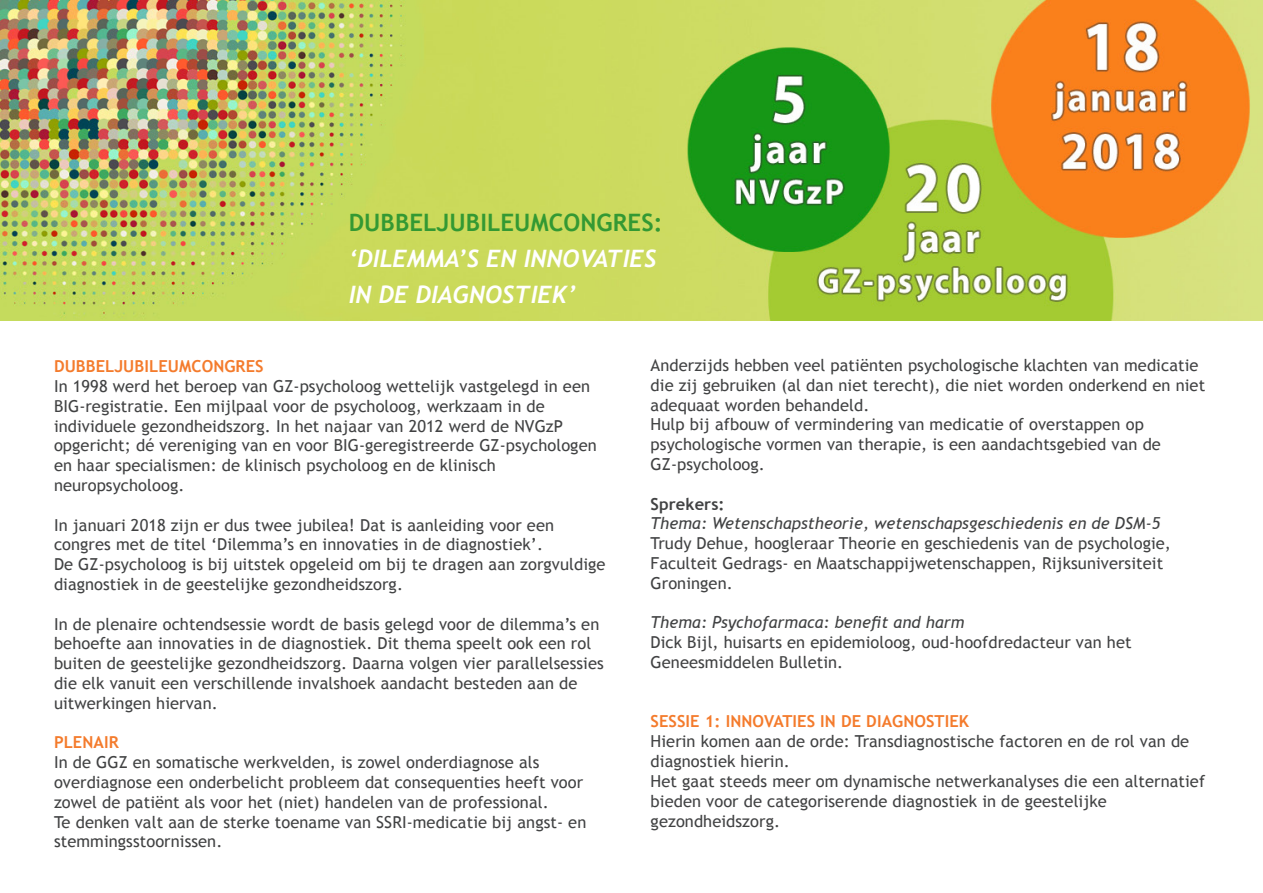
<style>
.page{position:relative;width:1263px;height:893px;background:#fff}
.page>*{position:absolute;margin:0;border:0;box-sizing:border-box;transform-origin:0 0}
.t1{font:italic 700 24px "Trebuchet";letter-spacing:.005em;color:#fff}
.t2{font:700 24px "Trebuchet MS";letter-spacing:.005em;color:#393}
.t3{font:16.5px/19.8px "Trebuchet MS";letter-spacing:.005em;color:#414243}
.t4{font:italic 16.5px "Trebuchet MS";letter-spacing:.005em;color:#414243}
.t5{font:700 16.5px "Trebuchet MS";letter-spacing:.005em;color:#f47b2c}
.t6{font:700 16.5px "Trebuchet MS";letter-spacing:.005em;color:#414243}
</style>
<div class="page">
<img style="left:0;top:0;width:1263px;height:321px">
<p class="t2" style="left:349px;top:207px;width:315px">DUBBELJUBILEUMCONGRES:</p>
<p class="t1" style="left:349px;top:244px;width:309px">‘DILEMMA’S EN INNOVATIES</p>
<p class="t1" style="left:349px;top:280px;width:229px">IN DE DIAGNOSTIEK’</p>
<p class="t5" style="left:54px;top:356px;width:211px">DUBBELJUBILEUMCONGRES</p>
<p class="t3" style="left:54px;top:376px;width:538px">In 1998 werd het beroep van GZ-psycholoog wettelijk vastgelegd in een</p>
<p class="t3" style="left:54px;top:396px;width:492px">BIG-registratie. Een mijlpaal voor de psycholoog, werkzaam in de</p>
<p class="t3" style="left:54px;top:416px;width:511px">individuele gezondheidszorg. In het najaar van 2012 werd de NVGzP</p>
<p class="t3" style="left:54px;top:436px;width:544px">opgericht; dé vereniging van en voor BIG-geregistreerde GZ-psychologen en haar specialismen: de klinisch psycholoog en de klinisch</p>
<p class="t3" style="left:54px;top:475px;width:132px">neuropsycholoog.</p>
<p class="t3" style="left:54px;top:515px;width:502px">In januari 2018 zijn er dus twee jubilea! Dat is aanleiding voor een</p>
<p class="t3" style="left:54px;top:535px;width:490px">congres met de titel ‘Dilemma’s en innovaties in de diagnostiek’.</p>
<p class="t3" style="left:54px;top:555px;width:553px">De GZ-psycholoog is bij uitstek opgeleid om bij te dragen aan zorgvuldige diagnostiek in de geestelijke gezondheidszorg.</p>
<p class="t3" style="left:54px;top:614px;width:551px">In de plenaire ochtendsessie wordt de basis gelegd voor de dilemma’s en behoefte aan innovaties in de diagnostiek. Dit thema speelt ook een rol buiten de geestelijke gezondheidszorg. Daarna volgen vier parallelsessies die elk vanuit een verschillende invalshoek aandacht besteden aan de uitwerkingen hiervan.</p>
<p class="t5" style="left:54px;top:732px;width:66px">PLENAIR</p>
<p class="t3" style="left:54px;top:753px;width:487px">In de GGZ en somatische werkvelden, is zowel onderdiagnose als</p>
<p class="t3" style="left:54px;top:772px;width:531px">overdiagnose een onderbelicht probleem dat consequenties heeft voor zowel de patiënt als voor het (niet) handelen van de professional.</p>
<p class="t3" style="left:54px;top:812px;width:534px">Te denken valt aan de sterke toename van SSRI-medicatie bij angst- en stemmingsstoornissen.</p>
<p class="t3" style="left:651px;top:356px;width:556px">Anderzijds hebben veel patiënten psychologische klachten van medicatie die zij gebruiken (al dan niet terecht), die niet worden onderkend en niet adequaat worden behandeld.</p>
<p class="t3" style="left:651px;top:415px;width:495px">Hulp bij afbouw of vermindering van medicatie of overstappen op</p>
<p class="t3" style="left:651px;top:435px;width:512px">psychologische vormen van therapie, is een aandachtsgebied van de<br>GZ-psycholoog.</p>
<p class="t6" style="left:651px;top:493px;width:75px">Sprekers:</p>
<p class="t4" style="left:651px;top:514px;width:511px">Thema: Wetenschapstheorie, wetenschapsgeschiedenis en de DSM-5</p>
<p class="t3" style="left:651px;top:534px;width:522px">Trudy Dehue, hoogleraar Theorie en geschiedenis van de psychologie,</p>
<p class="t3" style="left:651px;top:554px;width:514px">Faculteit Gedrags- en Maatschappijwetenschappen, Rijksuniversiteit</p>
<p class="t3" style="left:651px;top:573px;width:84px">Groningen.</p>
<p class="t4" style="left:651px;top:613px;width:315px">Thema: Psychofarmaca: benefit and harm</p>
<p class="t3" style="left:651px;top:633px;width:482px">Dick Bijl, huisarts en epidemioloog, oud-hoofdredacteur van het</p>
<p class="t3" style="left:651px;top:653px;width:194px">Geneesmiddelen Bulletin.</p>
<p class="t5" style="left:651px;top:711px;width:320px">SESSIE 1: INNOVATIES IN DE DIAGNOSTIEK</p>
<p class="t3" style="left:651px;top:732px;width:540px">Hierin komen aan de orde: Transdiagnostische factoren en de rol van de diagnostiek hierin.</p>
<p class="t3" style="left:651px;top:771px;width:556px">Het gaat steeds meer om dynamische netwerkanalyses die een alternatief bieden voor de categoriserende diagnostiek in de geestelijke</p>
<p class="t3" style="left:651px;top:811px;width:131px">gezondheidszorg.</p>
</div>
